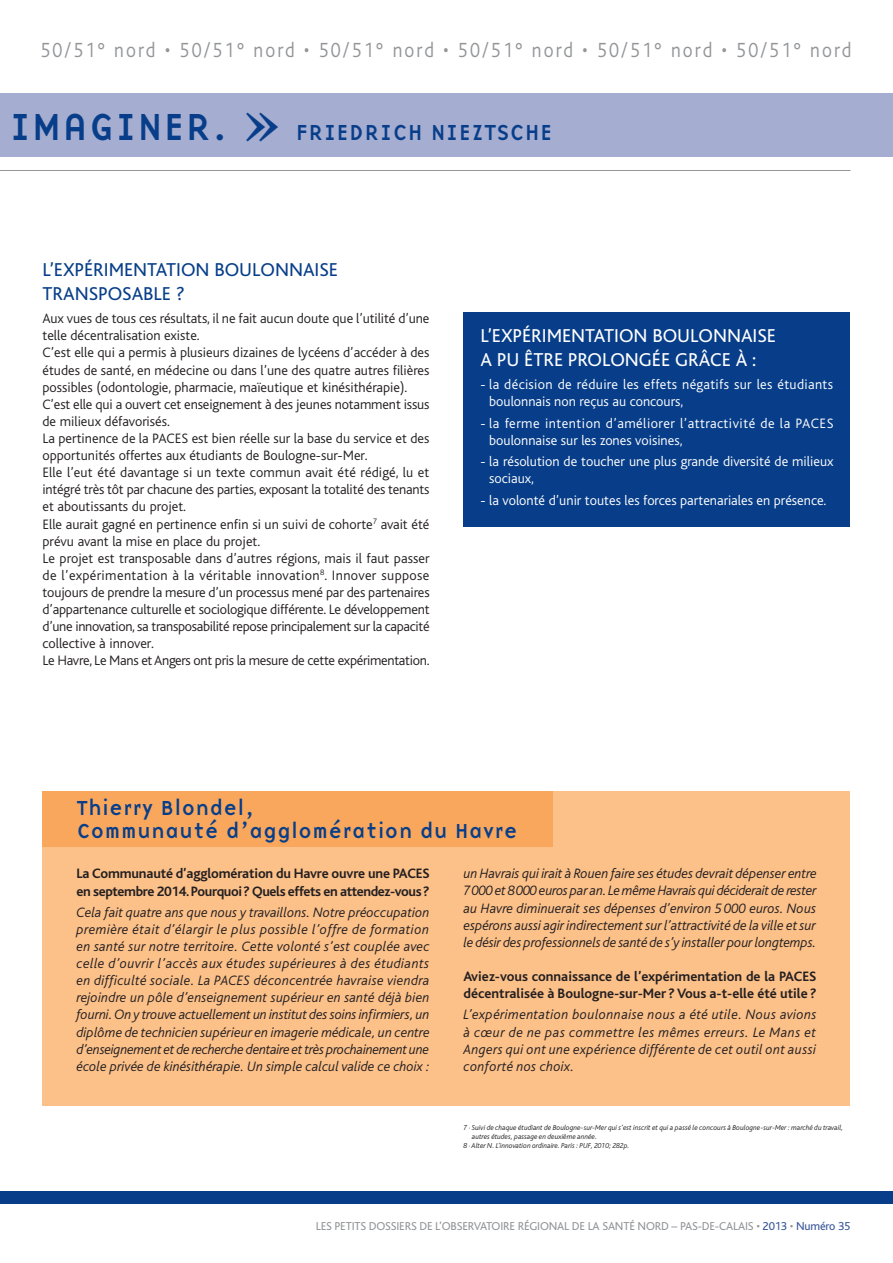
<style>
.page{position:relative;width:893px;height:1263px;background:#fff}
.page>*{position:absolute;margin:0;border:0;box-sizing:border-box;transform-origin:0 0}
.t1{font:22.5px "Base Nine";letter-spacing:.01em;color:#083e89}
.t2{font:300 21.45px "Bliss";letter-spacing:.11em;color:#939598;scale:.9 1}
.t3{font:21px/22.5px "Base Nine";color:#083e89}
.t4{font:19.5px/23.4px "Bliss";color:#fff}
.t5{font:19.5px/23.4px "Bliss";color:#083e89}
.t6{font:300 14.25px/17.1px "Bliss";color:#231f20}
.t7{font:italic 300 14.25px/17.1px "Bliss";color:#231f20;text-align:justify}
.t8{font:300 14.25px/17.1px "Bliss";color:#fff}
.t9{font:700 14.25px/17.1px "Bliss";letter-spacing:-.01em;color:#231f20}
.t10{font:700 14.25px/17.1px "Bliss";letter-spacing:-.03em;color:#231f20}
.t11{font:300 14.25px/17.1px "Bliss";letter-spacing:.035em;color:#fff}
.t12{font:300 14.25px/17.1px "Bliss";letter-spacing:.025em;color:#fff}
.t13{font:12px "Bliss";letter-spacing:-.015em;color:#939598}
.t14{font:italic 300 7.5px "Bliss";color:#231f20}
.s1{font-size:39px}
.s2{color:#3a5799}
</style>
<div class="page">
<div style="left:0;top:1191px;width:893px;height:12px;background:#083e89"></div>
<div style="left:463px;top:313px;width:387px;height:214px;background:#083e89"></div>
<div style="left:43px;top:791px;width:807px;height:315px;background:#fcc089"></div>
<div style="left:43px;top:791px;width:510px;height:55px;background:#f9a75d"></div>
<div style="left:0;top:94px;width:893px;height:63px;background:#a5add1"></div>
<hr style="left:0;top:170px;width:850px;height:1px;background:#939598">
<h2 class="t2" style="left:40px;top:38px;width:903px">50/51° nord • 50/51° nord • 50/51° nord • 50/51° nord • 50/51° nord • 50/51° nord</h2>
<h1 class="t1" style="left:9px;top:116px;width:545px"><span class="s1">IMAGINER. »</span> FRIEDRICH NIEZTSCHE</h1>
<h3 class="t5" style="left:43px;top:259px;width:297px">L’EXPÉRIMENTATION BOULONNAISE<br>TRANSPOSABLE ?</h3>
<p class="t6" style="left:43px;top:310px;width:389px">Aux vues de tous ces résultats, il ne fait aucun doute que l’utilité d’une telle décentralisation existe.<br>C’est elle qui a permis à plusieurs dizaines de lycéens d’accéder à des études de santé, en médecine ou dans l’une des quatre autres filières possibles (odontologie, pharmacie, maïeutique et kinésithérapie).<br>C’est elle qui a ouvert cet enseignement à des jeunes notamment issus de milieux défavorisés.<br>La pertinence de la PACES est bien réelle sur la base du service et des opportunités offertes aux étudiants de Boulogne-sur-Mer.<br>Elle l’eut été davantage si un texte commun avait été rédigé, lu et intégré très tôt par chacune des parties, exposant la totalité des tenants et aboutissants du projet.<br>Elle aurait gagné en pertinence enfin si un suivi de cohorte<sup>7</sup> avait été prévu avant la mise en place du projet.<br>Le projet est transposable dans d’autres régions, mais il faut passer de l’expérimentation à la véritable innovation<sup>8</sup>. Innover suppose toujours de prendre la mesure d’un processus mené par des partenaires d’appartenance culturelle et sociologique différente. Le développement d’une innovation, sa transposabilité repose principalement sur la capacité collective à innover.<br>Le Havre, Le Mans et Angers ont pris la mesure de cette expérimentation.</p>
<h3 class="t4" style="left:480px;top:325px;width:297px">L’EXPÉRIMENTATION BOULONNAISE<br>A PU ÊTRE PROLONGÉE GRÂCE À :</h3>
<p class="t12" style="left:489px;top:376px;width:345px;text-indent:-9px">- la décision de réduire les effets négatifs sur les étudiants boulonnais non reçus au concours,</p>
<p class="t11" style="left:489px;top:415px;width:346px;text-indent:-9px">- la ferme intention d’améliorer l’attractivité de la PACES boulonnaise sur les zones voisines,</p>
<p class="t8" style="left:489px;top:453px;width:346px;text-indent:-9px">- la résolution de toucher une plus grande diversité de milieux sociaux,</p>
<p class="t8" style="left:480px;top:492px;width:347px">- la volonté d’unir toutes les forces partenariales en présence.</p>
<h3 class="t3" style="left:77px;top:796px;width:443px">Thierry Blondel,<br>Communauté d’agglomération du Havre</h3>
<p class="t10" style="left:77px;top:865px;width:355px">La Communauté d’agglomération du Havre ouvre une PACES en septembre 2014. Pourquoi? Quels effets en attendez-vous?</p>
<p class="t7" style="left:77px;top:904px;width:355px">Cela fait quatre ans que nous y travaillons. Notre préoccupation première était d’élargir le plus possible l’offre de formation en santé sur notre territoire. Cette volonté s’est couplée avec celle d’ouvrir l’accès aux études supérieures à des étudiants en difficulté sociale. La PACES déconcentrée havraise viendra rejoindre un pôle d’enseignement supérieur en santé déjà bien fourni. On y trouve actuellement un institut des soins infirmiers, un diplôme de technicien supérieur en imagerie médicale, un centre d’enseignement et de recherche dentaire et très prochainement une école privée de kinésithérapie. Un simple calcul valide ce choix :</p>
<p class="t7" style="left:463px;top:865px;width:355px">un Havrais qui irait à Rouen faire ses études devrait dépenser entre 7000 et 8000 euros par an. Le même Havrais qui déciderait de rester au Havre diminuerait ses dépenses d’environ 5 000 euros. Nous espérons aussi agir indirectement sur l’attractivité de la ville et sur le désir des professionnels de santé de s’y installer pour longtemps.</p>
<p class="t9" style="left:463px;top:968px;width:354px">Aviez-vous connaissance de l’expérimentation de la PACES décentralisée à Boulogne-sur-Mer ? Vous a-t-elle été utile ?</p>
<p class="t7" style="left:463px;top:1006px;width:355px">L’expérimentation boulonnaise nous a été utile. Nous avions à cœur de ne pas commettre les mêmes erreurs. Le Mans et Angers qui ont une expérience différente de cet outil ont aussi conforté nos choix.</p>
<p class="t14" style="left:463px;top:1124px;width:381px">7 · Suivi de chaque étudiant de Boulogne-sur-Mer qui s’est inscrit et qui a passé le concours à Boulogne-sur-Mer : marché du travail,</p>
<p class="t14" style="left:472px;top:1133px;width:127px">autres études, passage en deuxième année.</p>
<p class="t14" style="left:463px;top:1142px;width:168px">8 · Alter N. L’innovation ordinaire. Paris : PUF, 2010; 282p.</p>
<p class="t13" style="left:316px;top:1219px;width:536px">LES PETITS DOSSIERS DE L’OBSERVATOIRE RÉGIONAL DE LA SANTÉ NORD – PAS-DE-CALAIS • <span class="s2">2013</span> • <span class="s2">Numéro 35</span></p>
</div>
